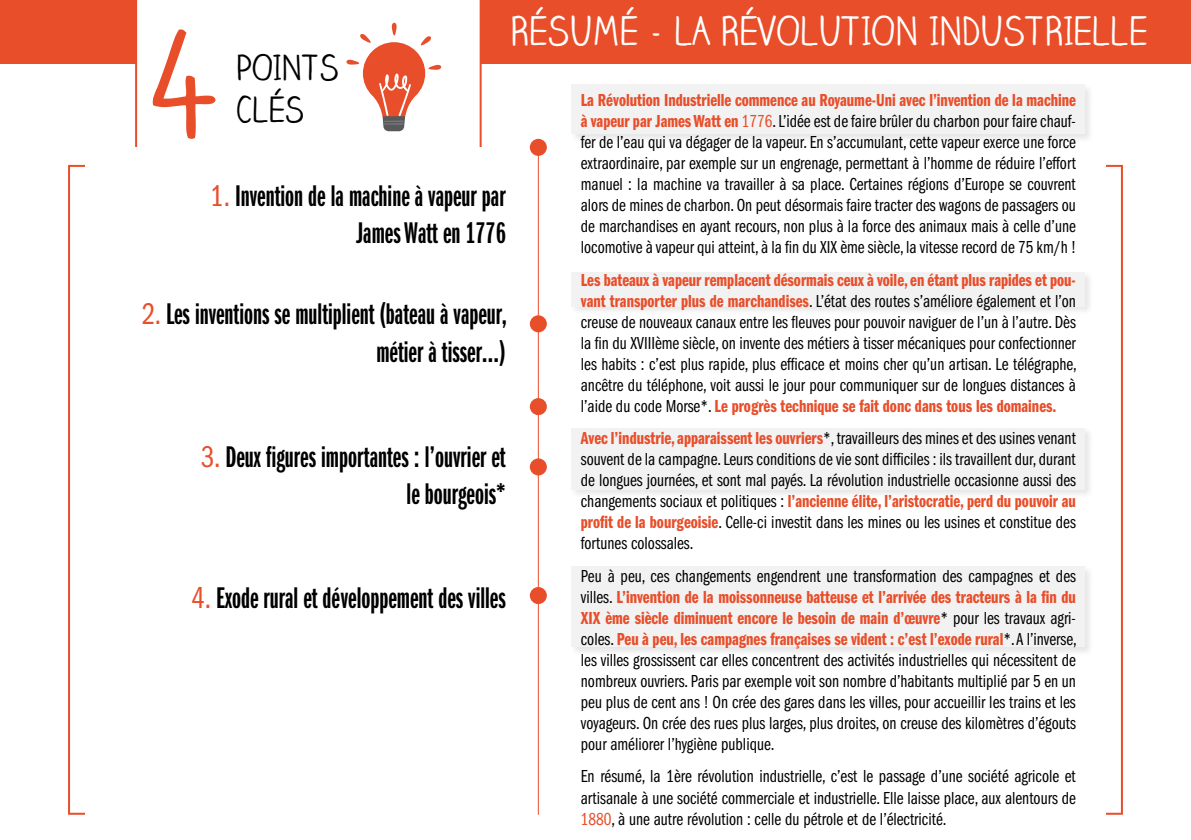
<style>
.page{position:relative;width:1191px;height:840px;background:#fff}
.page>*{position:absolute;margin:0;border:0;box-sizing:border-box;transform-origin:0 0}
.t1{font:39.2px "Claire Hand";color:#fff}
.t2{font:34.6px/41.4px "Claire Hand";color:#000}
.t3{font:31px/37.2px "Franklin Gothic LT Pro Dm X Cm";color:#000;text-align:right}
.t4{font:18px/21px "Franklin Gothic LT Pro Bk Cm";color:#000;text-align:justify}
.t5{font:18px/21px "Franklin Gothic LT Pro Dm Cm";color:#e84e2a}
.s1{font-family:"Franklin Gothic LT Pro Bk Cm";color:#e84e2a}
.s2{font-family:"Franklin Gothic LT Pro Dm Cm";color:#e84e2a}
.s3{color:#e84e2a}
.s4{font-family:"Franklin Gothic LT Pro Bk Cm";color:#000}
</style>
<div class="page">
<div style="left:0;top:0;width:1191px;height:64px;background:#e84e2a"></div>
<svg style="left:135px;top:0;width:346px;height:147px"></svg>
<svg style="left:346px;top:23px;width:95px;height:108px"></svg>
<svg style="left:152px;top:29px;width:64px;height:110px"></svg>
<div style="left:570px;top:565px;width:524px;height:91px;background:#f2f2f2"></div>
<div style="left:570px;top:426px;width:524px;height:72px;background:#f2f2f2"></div>
<div style="left:570px;top:271px;width:524px;height:45px;background:#f2f2f2"></div>
<div style="left:570px;top:83px;width:524px;height:60px;background:#f2f2f2"></div>
<hr style="left:538px;top:147px;width:1px;height:667px;background:#e84e2a">
<div style="left:530px;top:139px;width:17px;height:17px;background:#e84e2a;border-radius:50%"></div>
<div style="left:530px;top:315px;width:17px;height:17px;background:#e84e2a;border-radius:50%"></div>
<div style="left:530px;top:398px;width:17px;height:17px;background:#e84e2a;border-radius:50%"></div>
<div style="left:530px;top:458px;width:17px;height:17px;background:#e84e2a;border-radius:50%"></div>
<div style="left:530px;top:586px;width:17px;height:17px;background:#e84e2a;border-radius:50%"></div>
<h1 class="t1" style="left:510px;top:6px;width:638px">RÉSUMÉ - LA RÉVOLUTION INDUSTRIELLE</h1>
<h2 class="t2" style="left:236px;top:47px;width:104px">POINTS<br>CLÉS</h2>
<h3 class="t3" style="left:210px;top:177px;width:297px"><span class="s1">1.</span> Invention de la machine à vapeur par<br>James Watt en 1776</h3>
<h3 class="t3" style="left:142px;top:296px;width:367px"><span class="s1">2.</span> Les inventions se multiplient (bateau à vapeur, métier à tisser…)</h3>
<h3 class="t3" style="left:201px;top:438px;width:306px"><span class="s1">3.</span> Deux figures importantes : l’ouvrier et le bourgeois*</h3>
<h3 class="t3" style="left:192px;top:579px;width:315px"><span class="s1">4.</span> Exode rural et développement des villes</h3>
<p class="t5" style="left:581px;top:90px;width:496px">La Révolution Industrielle commence au Royaume-Uni avec l’invention de la machine</p>
<p class="t4" style="left:581px;top:111px;width:496px"><span class="s2">à vapeur par James Watt en</span> <span class="s3">1776</span>. L’idée est de faire brûler du charbon pour faire chauf&shy;fer de l’eau qui va dégager de la vapeur. En s’accumulant, cette vapeur exerce une force extraordinaire, par exemple sur un engrenage, permettant à l’homme de réduire l’effort manuel : la machine va travailler à sa place. Certaines régions d’Europe se couvrent alors de mines de charbon. On peut désormais faire tracter des wagons de passagers ou de marchandises en ayant recours, non plus à la force des animaux mais à celle d’une locomotive à vapeur qui atteint, à la fin du XIX ème siècle, la vitesse record de 75 km/h !</p>
<p class="t5" style="left:581px;top:269px;width:496px">Les bateaux à vapeur remplacent désormais ceux à voile, en étant plus rapides et pou-</p>
<p class="t4" style="left:581px;top:290px;width:497px"><span class="s2">vant transporter plus de marchandises</span>. L’état des routes s’améliore également et l’on creuse de nouveaux canaux entre les fleuves pour pouvoir naviguer de l’un à l’autre. Dès la fin du XVIIIème siècle, on invente des métiers à tisser mécaniques pour confectionner les habits : c’est plus rapide, plus efficace et moins cher qu’un artisan. Le télégraphe, ancêtre du téléphone, voit aussi le jour pour communiquer sur de longues distances à</p>
<p class="t5" style="left:581px;top:390px;width:496px;line-height:32.4px"><span class="s4">l’aide du code Morse*.</span> Le progrès technique se fait donc dans tous les domaines.<br>Avec l’industrie, apparaissent les ouvriers<span class="s4">*, travailleurs des mines et des usines venant</span></p>
<p class="t4" style="left:581px;top:449px;width:496px">souvent de la campagne. Leurs conditions de vie sont difficiles : ils travaillent dur, durant de longues journées, et sont mal payés. La révolution industrielle occasionne aussi des</p>
<p class="t5" style="left:581px;top:491px;width:496px"><span class="s4">changements sociaux et politiques :</span> l’ancienne élite, l’aristocratie, perd du pouvoir au</p>
<p class="t4" style="left:581px;top:512px;width:496px"><span class="s2">profit de la bourgeoisie</span>. Celle-ci investit dans les mines ou les usines et constitue des fortunes colossales.</p>
<p class="t4" style="left:581px;top:565px;width:496px">Peu à peu, ces changements engendrent une transformation des campagnes et des</p>
<p class="t5" style="left:581px;top:586px;width:497px;text-align:justify"><span class="s4">villes.</span> L’invention de la moissonneuse batteuse et l’arrivée des tracteurs à la fin du XIX ème siècle diminuent encore le besoin de main d’œuvre<span class="s4">* pour les travaux agri&shy;coles.</span> Peu à peu, les campagnes françaises se vident : c’est l’exode rural<span class="s4">*. A l’inverse,</span></p>
<p class="t4" style="left:581px;top:649px;width:496px">les villes grossissent car elles concentrent des activités industrielles qui nécessitent de nombreux ouvriers. Paris par exemple voit son nombre d’habitants multiplié par 5 en un peu plus de cent ans ! On crée des gares dans les villes, pour accueillir les trains et les voyageurs. On crée des rues plus larges, plus droites, on creuse des kilomètres d’égouts pour améliorer l’hygiène publique.</p>
<p class="t4" style="left:581px;top:765px;width:496px">En résumé, la 1ère révolution industrielle, c’est le passage d’une société agricole et artisanale à une société commerciale et industrielle. Elle laisse place, aux alentours de <span class="s3">1880</span>, à une autre révolution : celle du pétrole et de l’électricité.</p>
</div>
